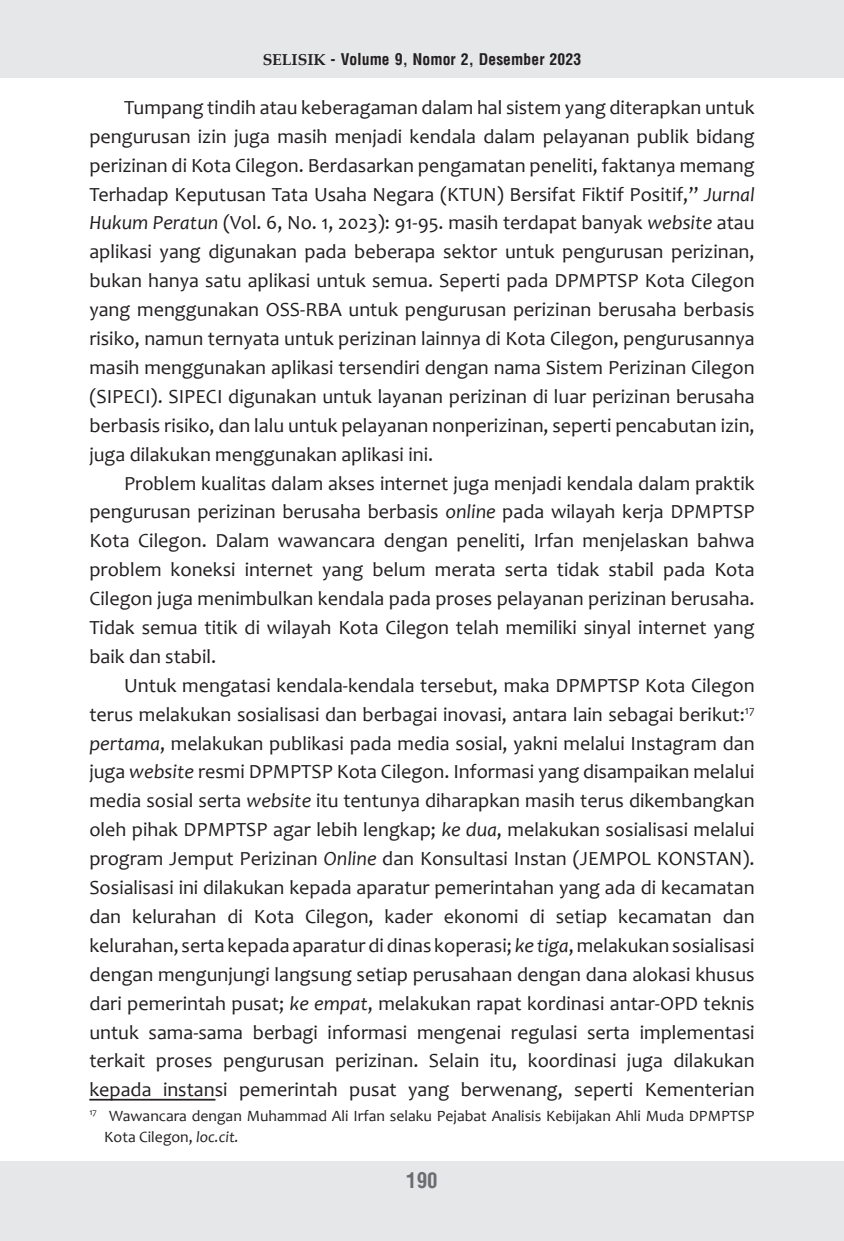
<style>
.page{position:relative;width:844px;height:1241px;background:#fff}
.page>*{position:absolute;margin:0;border:0;box-sizing:border-box;transform-origin:0 0}
.t1{font:700 21px "Arena Condensed";color:#6c6d70}
.Paragraph_1{font:20.12px/28.9px "Candara";color:#231f20;text-align:justify}
.footnote{font:15.75px/21px "Candara";color:#231f20}
.t2{font:700 15.75px "Arena Condensed";color:#231f20}
.s1{font-family:"Book Antiqua"}
.s2{font-style:italic}
</style>
<div class="page">
<div style="left:0;top:0;width:843px;height:78px;background:#e6e7e9"></div>
<div style="left:0;top:1161px;width:843px;height:79px;background:#e6e7e9"></div>
<hr style="left:89px;top:1098px;width:126px;height:2px;background:#231f20">
<p class="t2" style="left:262px;top:50px;width:320px"><span class="s1">SELISIK</span> - Volume 9, Nomor 2, Desember 2023</p>
<p class="Paragraph_1" style="left:89px;top:93px;width:666px;text-indent:35px">Tumpang tindih atau keberagaman dalam hal sistem yang diterapkan untuk pengurusan izin juga masih menjadi kendala dalam pelayanan publik bidang perizinan di Kota Cilegon. Berdasarkan pengamatan peneliti, faktanya memang Terhadap Keputusan Tata Usaha Negara (KTUN) Bersifat Fiktif Positif,” <span class="s2">Jurnal Hukum Peratun</span> (Vol. 6, No. 1, 2023): 91-95. masih terdapat banyak <span class="s2">website</span> atau aplikasi yang digunakan pada beberapa sektor untuk pengurusan perizinan, bukan hanya satu aplikasi untuk semua. Seperti pada DPMPTSP Kota Cilegon yang menggunakan OSS-RBA untuk pengurusan perizinan berusaha berbasis risiko, namun ternyata untuk perizinan lainnya di Kota Cilegon, pengurusannya masih menggunakan aplikasi tersendiri dengan nama Sistem Perizinan Cilegon (SIPECI). SIPECI digunakan untuk layanan perizinan di luar perizinan berusaha berbasis risiko, dan lalu untuk pelayanan nonperizinan, seperti pencabutan izin, juga dilakukan menggunakan aplikasi ini.</p>
<p class="Paragraph_1" style="left:89px;top:468px;width:666px;text-indent:35px">Problem kualitas dalam akses internet juga menjadi kendala dalam praktik pengurusan perizinan berusaha berbasis <span class="s2">online</span> pada wilayah kerja DPMPTSP Kota Cilegon. Dalam wawancara dengan peneliti, Irfan menjelaskan bahwa problem koneksi internet yang belum merata serta tidak stabil pada Kota Cilegon juga menimbulkan kendala pada proses pelayanan perizinan berusaha.<br>Tidak semua titik di wilayah Kota Cilegon telah memiliki sinyal internet yang baik dan stabil.</p>
<p class="Paragraph_1" style="left:89px;top:670px;width:666px;text-indent:35px">Untuk mengatasi kendala-kendala tersebut, maka DPMPTSP Kota Cilegon terus melakukan sosialisasi dan berbagai inovasi, antara lain sebagai berikut:<sup>17 </sup><span class="s2">pertama</span>, melakukan publikasi pada media sosial, yakni melalui Instagram dan juga <span class="s2">website</span> resmi DPMPTSP Kota Cilegon. Informasi yang disampaikan melalui media sosial serta <span class="s2">website</span> itu tentunya diharapkan masih terus dikembangkan oleh pihak DPMPTSP agar lebih lengkap; <span class="s2">ke dua</span>, melakukan sosialisasi melalui program Jemput Perizinan <span class="s2">Online</span> dan Konsultasi Instan (JEMPOL KONSTAN).<br>Sosialisasi ini dilakukan kepada aparatur pemerintahan yang ada di kecamatan dan kelurahan di Kota Cilegon, kader ekonomi di setiap kecamatan dan kelurahan, serta kepada aparatur di dinas koperasi; <span class="s2">ke tiga</span>, melakukan sosialisasi dengan mengunjungi langsung setiap perusahaan dengan dana alokasi khusus dari pemerintah pusat; <span class="s2">ke empat</span>, melakukan rapat kordinasi antar-OPD teknis untuk sama-sama berbagi informasi mengenai regulasi serta implementasi terkait proses pengurusan perizinan. Selain itu, koordinasi juga dilakukan kepada instansi pemerintah pusat yang berwenang, seperti Kementerian</p>
<p class="footnote" style="left:104px;top:1104px;width:651px;text-indent:-15px"><sup>17</sup> Wawancara dengan Muhammad Ali Irfan selaku Pejabat Analisis Kebijakan Ahli Muda DPMPTSP<br>Kota Cilegon, <span class="s2">loc.cit.</span></p>
<p class="t1" style="left:406px;top:1167px;width:33px">190</p>
</div>
